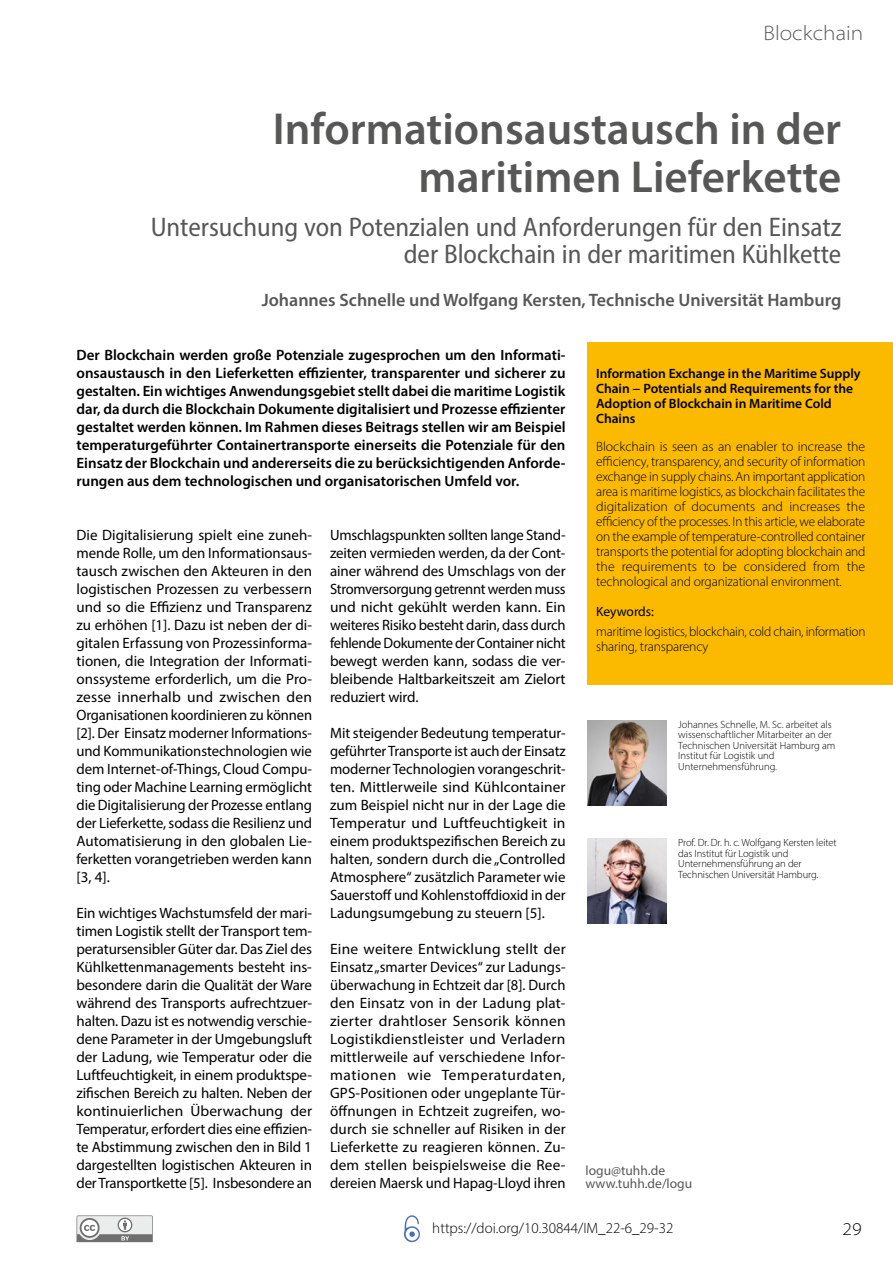
<style>
.page{position:relative;width:893px;height:1263px;background:#fff}
.page>*{position:absolute;margin:0;border:0;box-sizing:border-box;transform-origin:0 0}
.t1{font:600 45px/48px "Myriad Pro";color:#575756;text-align:right}
.t2{font:semi-condensed 27px/27px "Myriad Pro";color:#575756;text-align:right}
.t3{font:300 semi-expanded 21px "Myriad Pro";color:#575756}
.t4{font:600 18px "Myriad Pro";color:#575756}
.t5{font:300 semi-expanded 18px "Myriad Pro";color:#000}
.t6{font:15px/18px "Myriad Pro";letter-spacing:-.005em;color:#000;text-align:justify}
.t7{font:600 15px/18px "Myriad Pro";color:#000;text-align:justify}
.t8{font:300 15px "Myriad Pro";color:#000}
.t9{font:300 13.5px/15px "Myriad Pro";letter-spacing:-.01em;color:#000;text-align:justify}
.t10{font:600 13.5px/15px "Myriad Pro";color:#000}
.t11{font:13.5px/13.5px "Myriad Pro";color:#575756}
.t12{font:13.5px "Myriad Pro";color:#000}
.t13{font:300 10.5px/10.5px "Myriad Pro";color:#000}
</style>
<div class="page">
<svg style="left:404px;top:1215px;width:16px;height:27px"></svg>
<svg style="left:77px;top:1215px;width:76px;height:27px;background:#bfbfbf"></svg>
<div style="left:588px;top:342px;width:305px;height:342px;background:#fbba00"></div>
<img style="left:588px;top:720px;width:78px;height:85px">
<img style="left:588px;top:838px;width:78px;height:85px">
<h3 class="t3" style="left:764px;top:20px;width:101px">Blockchain</h3>
<h1 class="t1" style="left:273px;top:104px;width:570px">Informationsaustausch in der maritimen Lieferkette</h1>
<h2 class="t2" style="left:151px;top:213px;width:692px">Untersuchung von Potenzialen und Anforderungen für den Einsatz der Blockchain in der maritimen Kühlkette</h2>
<p class="t4" style="left:262px;top:289px;width:581px">Johannes Schnelle und Wolfgang Kersten, Technische Universität Hamburg</p>
<p class="t7" style="left:77px;top:346px;width:491px">Der Blockchain werden große Potenziale zugesprochen um den Informati&shy;onsaustausch in den Lieferketten effizienter, transparenter und sicherer zu gestalten. Ein wichtiges Anwendungsgebiet stellt dabei die maritime Logistik dar, da durch die Blockchain Dokumente digitalisiert und Prozesse effizienter gestaltet werden können. Im Rahmen dieses Beitrags stellen wir am Beispiel temperaturgeführter Containertransporte einerseits die Potenziale für den Einsatz der Blockchain und andererseits die zu berücksichtigenden Anforde&shy;rungen aus dem technologischen und organisatorischen Umfeld vor.</p>
<p class="t6" style="left:77px;top:526px;width:237px">Die Digitalisierung spielt eine zuneh&shy;mende Rolle, um den Informationsaus&shy;tausch zwischen den Akteuren in den logistischen Prozessen zu verbessern und so die Effizienz und Transparenz zu erhöhen [1]. Dazu ist neben der di&shy;gitalen Erfassung von Prozessinforma&shy;tionen, die Integration der Informati&shy;onssysteme erforderlich, um die Pro&shy;zesse innerhalb und zwischen den Organisationen koordinieren zu können [2]. Der Einsatz moderner Informations&shy;und Kommunikationstechnologien wie dem Internet-of-Things, Cloud Compu&shy;ting oder Machine Learning ermöglicht die Digitalisierung der Prozesse entlang der Lieferkette, sodass die Resilienz und Automatisierung in den globalen Lie&shy;ferketten vorangetrieben werden kann [3, 4].</p>
<p class="t6" style="left:77px;top:904px;width:237px">Ein wichtiges Wachstumsfeld der mari&shy;timen Logistik stellt der Transport tem&shy;peratursensibler Güter dar. Das Ziel des Kühlkettenmanagements besteht ins&shy;besondere darin die Qualität der Ware während des Transports aufrechtzuer&shy;halten. Dazu ist es notwendig verschie&shy;dene Parameter in der Umgebungsluft der Ladung, wie Temperatur oder die Luftfeuchtigkeit, in einem produktspe&shy;zifischen Bereich zu halten. Neben der kontinuierlichen Überwachung der Temperatur, erfordert dies eine effizien&shy;te Abstimmung zwischen den in Bild 1 dargestellten logistischen Akteuren in der Transportkette [5]. Insbesondere an</p>
<p class="t6" style="left:330px;top:526px;width:237px">Umschlagspunkten sollten lange Stand&shy;zeiten vermieden werden, da der Cont&shy;ainer während des Umschlags von der Stromversorgung getrennt werden muss und nicht gekühlt werden kann. Ein weiteres Risiko besteht darin, dass durch fehlende Dokumente der Container nicht bewegt werden kann, sodass die ver&shy;bleibende Haltbarkeitszeit am Zielort reduziert wird.</p>
<p class="t6" style="left:330px;top:724px;width:237px">Mit steigender Bedeutung temperatur&shy;geführter Transporte ist auch der Einsatz moderner Technologien vorangeschrit&shy;ten. Mittlerweile sind Kühlcontainer zum Beispiel nicht nur in der Lage die Temperatur und Luftfeuchtigkeit in einem produktspezifischen Bereich zu halten, sondern durch die „Controlled Atmosphere“ zusätzlich Parameter wie Sauerstoff und Kohlenstoffdioxid in der Ladungsumgebung zu steuern [5].</p>
<p class="t6" style="left:330px;top:940px;width:237px">Eine weitere Entwicklung stellt der Einsatz „smarter Devices“ zur Ladungs&shy;überwachung in Echtzeit dar [8]. Durch den Einsatz von in der Ladung plat&shy;zierter drahtloser Sensorik können Logistikdienstleister und Verladern mittlerweile auf verschiedene Infor&shy;mationen wie Temperaturdaten, GPS-Positionen oder ungeplante Tür&shy;öffnungen in Echtzeit zugreifen, wo&shy;durch sie schneller auf Risiken in der Lieferkette zu reagieren können. Zu&shy;dem stellen beispielsweise die Ree&shy;dereien Maersk und Hapag-Lloyd ihren</p>
<p class="t10" style="left:596px;top:366px;width:266px">Information Exchange in the Maritime Supply Chain − Potentials and Requirements for the Adoption of Blockchain in Maritime Cold Chains</p>
<p class="t9" style="left:596px;top:439px;width:271px">Blockchain is seen as an enabler to increase the efficiency, transparency, and security of information exchange in supply chains. An important application area is maritime logistics, as blockchain facilitates the digitalization of documents and increases the efficiency of the processes. In this article, we elaborate on the example of temperature-controlled container transports the potential for adopting blockchain and the requirements to be considered from the technological and organizational environment.</p>
<p class="t12" style="left:596px;top:603px;width:59px">Keywords:</p>
<p class="t9" style="left:596px;top:623px;width:271px">maritime logistics, blockchain, cold chain, information sharing, transparency</p>
<p class="t13" style="left:678px;top:719px;width:159px">Johannes Schnelle, M. Sc. arbeitet als wissenschaftlicher Mitarbeiter an der Technischen Universität Hamburg am Institut für Logistik und Unternehmensführung.</p>
<p class="t13" style="left:678px;top:837px;width:160px">Prof. Dr. Dr. h. c. Wolfgang Kersten leitet das Institut für Logistik und Unternehmensführung an der Technischen Universität Hamburg.</p>
<p class="t11" style="left:585px;top:1163px;width:108px">logu@tuhh.de www.tuhh.de/logu</p>
<p class="t8" style="left:432px;top:1219px;width:243px">https://doi.org/10.30844/IM_22-6_29-32</p>
<p class="t5" style="left:843px;top:1218px;width:21px">29</p>
</div>
